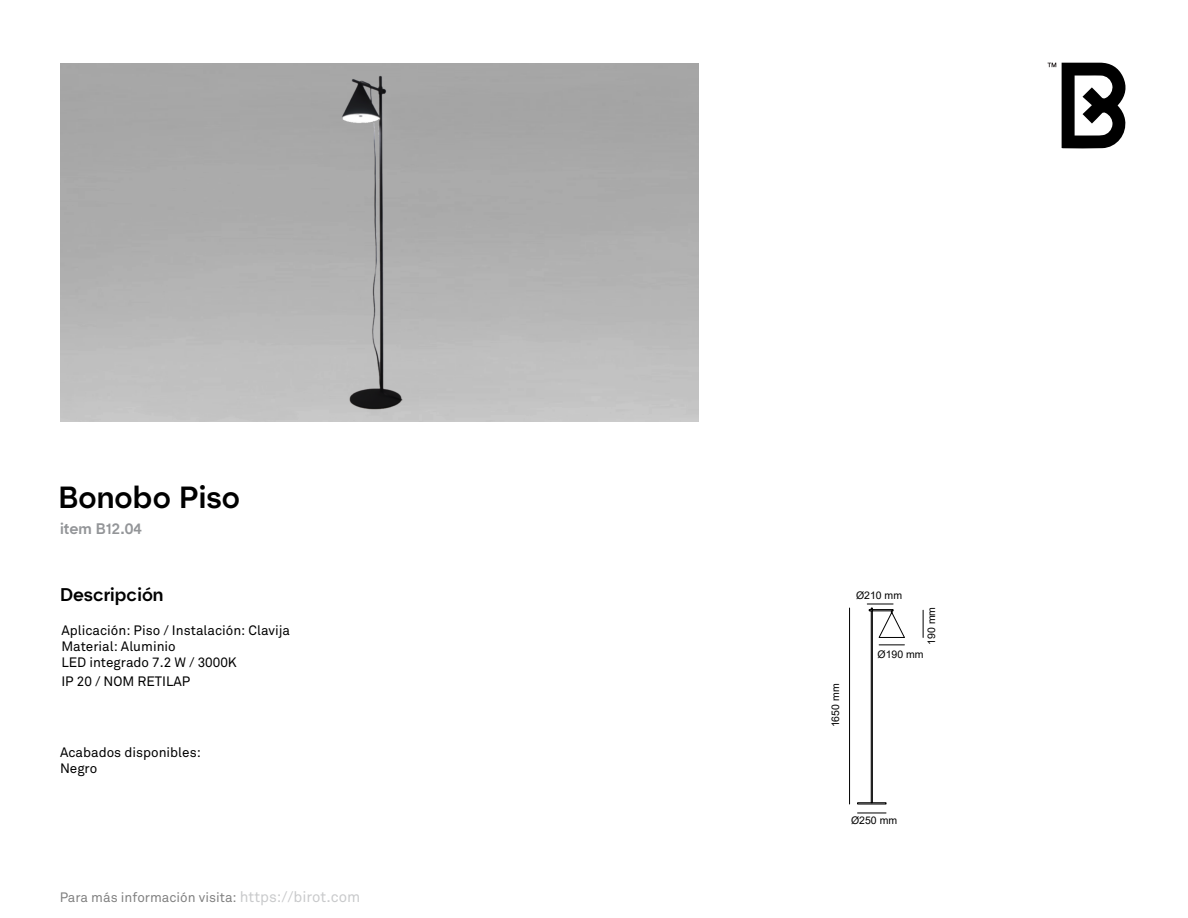
<style>
.page{position:relative;width:1188px;height:918px;background:#fff}
.page>*{position:absolute;margin:0;border:0;box-sizing:border-box;transform-origin:0 0}
.t1{font:500 30px "Hotel";color:#000}
.t2{font:500 18px "Hotel";color:#000}
.t3{font:500 15px "Hotel";color:#939598}
.t4{font:13.5px/16.2px "Akkurat";color:#000}
.t5{font:10.5px "Arial";color:#000}
.s1{font-size:15px;color:#939598}
</style>
<div class="page">
<img style="left:61px;top:63px;width:637px;height:359px">
<svg style="left:1062px;top:63px;width:64px;height:86px"></svg>
<svg style="left:1048px;top:63px;width:8px;height:4px"></svg>
<svg style="left:857px;top:803px;width:29px;height:1px"></svg>
<div style="left:871px;top:611px;width:2px;height:192px;border:1px solid #000"></div>
<svg style="left:879px;top:645px;width:25px;height:1px"></svg>
<hr style="left:849px;top:608px;width:1px;height:196px;background:#000">
<svg style="left:867px;top:604px;width:38px;height:34px"></svg>
<svg style="left:858px;top:813px;width:28px;height:1px"></svg>
<svg style="left:923px;top:610px;width:1px;height:27px"></svg>
<h1 class="t1" style="left:59px;top:479px;width:183px">Bonobo Piso</h1>
<p class="t3" style="left:60px;top:520px;width:83px">item B12.04</p>
<h2 class="t2" style="left:60px;top:583px;width:105px">Descripción</h2>
<p class="t4" style="left:61px;top:623px;width:230px">Aplicación: Piso / Instalación: Clavija<br>Material: Aluminio<br>LED integrado 7.2 W / 3000K</p>
<p class="t4" style="left:61px;top:673px;width:130px">IP 20 / NOM RETILAP</p>
<p class="t4" style="left:60px;top:744px;width:142px">Acabados disponibles:<br>Negro</p>
<p class="t4" style="left:59px;top:890px;width:302px">Para más información visita: <span class="s1">https://birot.com</span></p>
<p class="t5" style="left:828px;top:727px;width:45px;rotate:-90deg">1650 mm</p>
<p class="t5" style="left:856px;top:588px;width:48px">Ø210 mm</p>
<p class="t5" style="left:924px;top:645px;width:39px;rotate:-90deg">190 mm</p>
<p class="t5" style="left:878px;top:647px;width:48px">Ø190 mm</p>
<p class="t5" style="left:851px;top:813px;width:48px">Ø250 mm</p>
</div>
